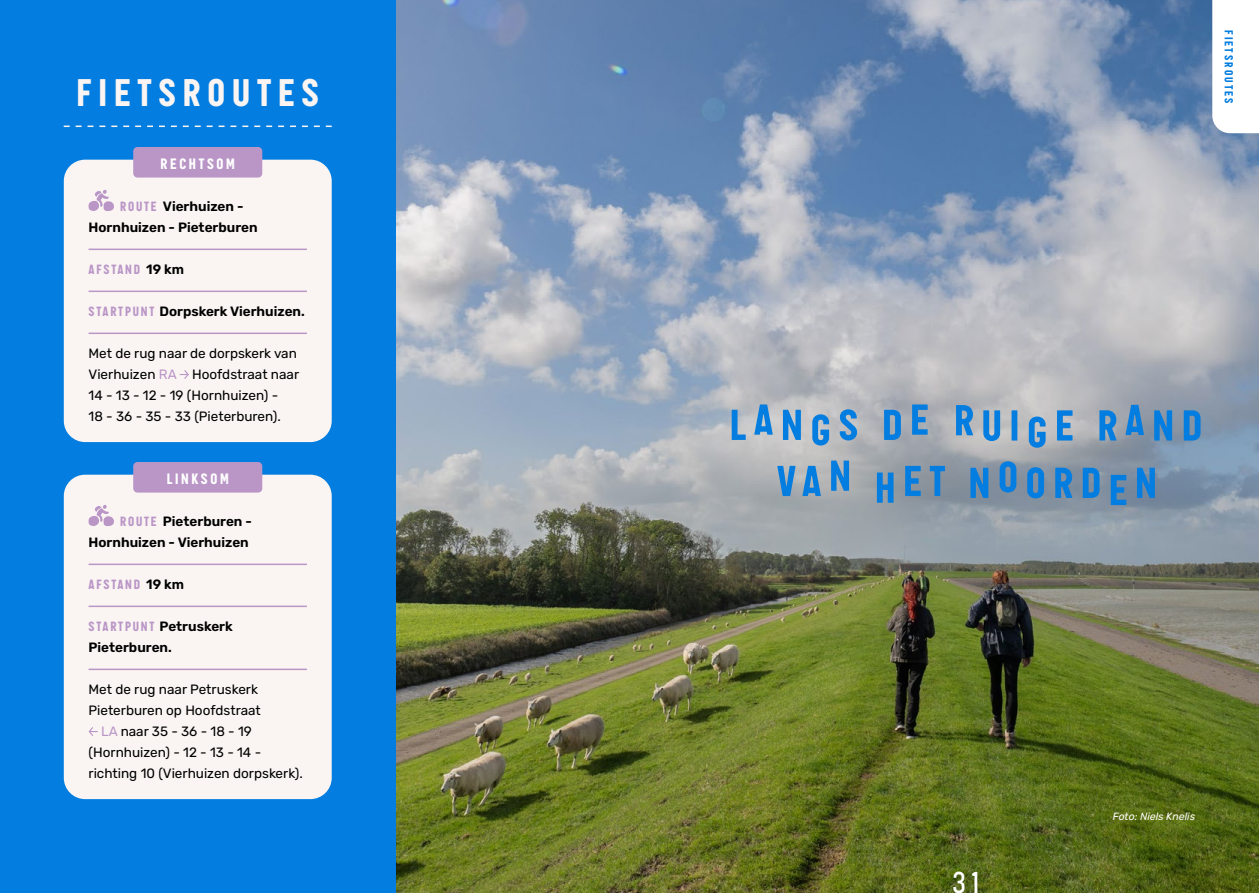
<style>
.page{position:relative;width:1259px;height:893px;background:#fff}
.page>*{position:absolute;margin:0;border:0;box-sizing:border-box;transform-origin:0 0}
.t1{font:800 34.5px "Targa Pro";letter-spacing:.2em;color:#faf5f2}
.t2{font:700 27px "Targa Pro";color:#fff}
.t3{font:13.5px/21px "Rubik";color:#000}
.t4{font:600 13.5px/21px "Rubik";color:#000}
.t5{font:800 13.5px "Targa Pro";letter-spacing:.2em;color:#fff}
.t6{font:800 12px "Targa Pro";letter-spacing:.15em;color:#ba96c7}
.t7{font:italic 10.5px "Rubik";color:#fff}
.t8{font:800 10.5px "Targa Pro";letter-spacing:.2em;color:#037de0}
.s1{font-family:"Targa Pro";font-weight:800;font-size:12px;color:#ba96c7}
.s2{font-family:"Rubik";font-weight:600;font-size:13.5px;color:#000}
.s3{color:#ba96c7}
</style>
<div class="page">
<img style="left:395px;top:0;width:864px;height:893px">
<div style="left:0;top:0;width:395px;height:893px;background:#037de0"></div>
<svg style="left:731px;top:410px;width:14px;height:30px"></svg>
<svg style="left:754px;top:404px;width:18px;height:31px"></svg>
<svg style="left:783px;top:410px;width:18px;height:30px"></svg>
<svg style="left:812px;top:414px;width:17px;height:31px"></svg>
<svg style="left:839px;top:409px;width:18px;height:31px"></svg>
<svg style="left:884px;top:410px;width:17px;height:30px"></svg>
<svg style="left:912px;top:404px;width:15px;height:31px"></svg>
<svg style="left:956px;top:405px;width:17px;height:30px"></svg>
<svg style="left:983px;top:410px;width:17px;height:31px"></svg>
<div style="left:1011px;top:410px;width:6px;height:31px;background:#037de0"></div>
<svg style="left:1028px;top:417px;width:17px;height:31px"></svg>
<svg style="left:1057px;top:410px;width:15px;height:31px"></svg>
<svg style="left:1099px;top:410px;width:17px;height:31px"></svg>
<svg style="left:1125px;top:405px;width:19px;height:30px"></svg>
<svg style="left:1154px;top:410px;width:18px;height:31px"></svg>
<svg style="left:1183px;top:410px;width:17px;height:31px"></svg>
<svg style="left:777px;top:466px;width:18px;height:30px"></svg>
<svg style="left:802px;top:466px;width:19px;height:30px"></svg>
<svg style="left:831px;top:461px;width:18px;height:30px"></svg>
<svg style="left:877px;top:473px;width:16px;height:30px"></svg>
<svg style="left:905px;top:466px;width:15px;height:30px"></svg>
<svg style="left:930px;top:466px;width:15px;height:30px"></svg>
<svg style="left:970px;top:468px;width:18px;height:30px"></svg>
<svg style="left:999px;top:461px;width:17px;height:31px"></svg>
<svg style="left:1027px;top:467px;width:17px;height:31px"></svg>
<svg style="left:1055px;top:468px;width:17px;height:30px"></svg>
<svg style="left:1082px;top:468px;width:17px;height:30px"></svg>
<svg style="left:1110px;top:475px;width:16px;height:30px"></svg>
<svg style="left:1137px;top:468px;width:18px;height:30px"></svg>
<div style="left:64px;top:475px;width:268px;height:324px;background:#faf5f2;border-radius:21px"></div>
<svg style="left:89px;top:505px;width:25px;height:21px"></svg>
<hr style="left:89px;top:564px;width:218px;height:1px;background:#ba96c7">
<hr style="left:89px;top:606px;width:218px;height:1px;background:#ba96c7">
<hr style="left:89px;top:669px;width:218px;height:1px;background:#ba96c7">
<svg style="left:88px;top:727px;width:10px;height:9px"></svg>
<div style="left:64px;top:160px;width:268px;height:282px;background:#faf5f2;border-radius:21px"></div>
<svg style="left:89px;top:190px;width:25px;height:21px"></svg>
<hr style="left:89px;top:249px;width:218px;height:1px;background:#ba96c7">
<hr style="left:89px;top:291px;width:218px;height:1px;background:#ba96c7">
<hr style="left:89px;top:333px;width:218px;height:1px;background:#ba96c7">
<svg style="left:180px;top:370px;width:9px;height:9px"></svg>
<div style="left:133px;top:147px;width:129px;height:31px;background:#ba96c7;border-radius:4px"></div>
<div style="left:133px;top:462px;width:129px;height:31px;background:#ba96c7;border-radius:4px"></div>
<svg style="left:64px;top:126px;width:268px;height:1px"></svg>
<svg style="left:1212px;top:0;width:47px;height:133px"></svg>
<h1 class="t1" style="left:77px;top:65px;width:244px">FIETSROUTES</h1>
<p class="t5" style="left:161px;top:153px;width:76px">RECHTSOM</p>
<p class="t4" style="left:89px;top:197px;width:170px;text-indent:32px"><span class="s1">ROUTE</span> Vierhuizen -<br>Hornhuizen - Pieterburen</p>
<p class="t6" style="left:89px;top:260px;width:97px">AFSTAND <span class="s2">19 km</span></p>
<p class="t4" style="left:89px;top:302px;width:218px"><span class="s1">STARTPUNT</span> Dorpskerk Vierhuizen.</p>
<p class="t3" style="left:89px;top:344px;width:212px">Met de rug naar de dorpskerk van<br>Vierhuizen <span class="s3">RA</span> Hoofdstraat naar<br>14 - 13 - 12 - 19 (Hornhuizen) -<br>18 - 36 - 35 - 33 (Pieterburen).</p>
<p class="t5" style="left:167px;top:468px;width:63px">LINKSOM</p>
<p class="t4" style="left:89px;top:512px;width:165px;text-align:right"><span class="s1">ROUTE</span> Pieterburen -<br>Hornhuizen - Vierhuizen</p>
<p class="t6" style="left:89px;top:575px;width:97px">AFSTAND <span class="s2">19 km</span></p>
<p class="t4" style="left:89px;top:617px;width:146px"><span class="s1">STARTPUNT</span> Petruskerk<br>Pieterburen.</p>
<p class="t3" style="left:89px;top:680px;width:171px">Met de rug naar Petruskerk</p>
<p class="t3" style="left:89px;top:701px;width:174px">Pieterburen op Hoofdstraat</p>
<p class="t3" style="left:101px;top:722px;width:152px"><span class="s3">LA</span> naar 35 - 36 - 18 - 19</p>
<p class="t3" style="left:89px;top:743px;width:174px">(Hornhuizen) - 12 - 13 - 14 -</p>
<p class="t3" style="left:89px;top:764px;width:216px">richting 10 (Vierhuizen dorpskerk).</p>
<p class="t8" style="left:1237px;top:30px;width:75px;rotate:90deg">FIETSROUTES</p>
<h2 class="t2" style="left:952px;top:861px;width:29px">31</h2>
<p class="t7" style="left:1112px;top:809px;width:84px">Foto: Niels Knelis</p>
</div>
